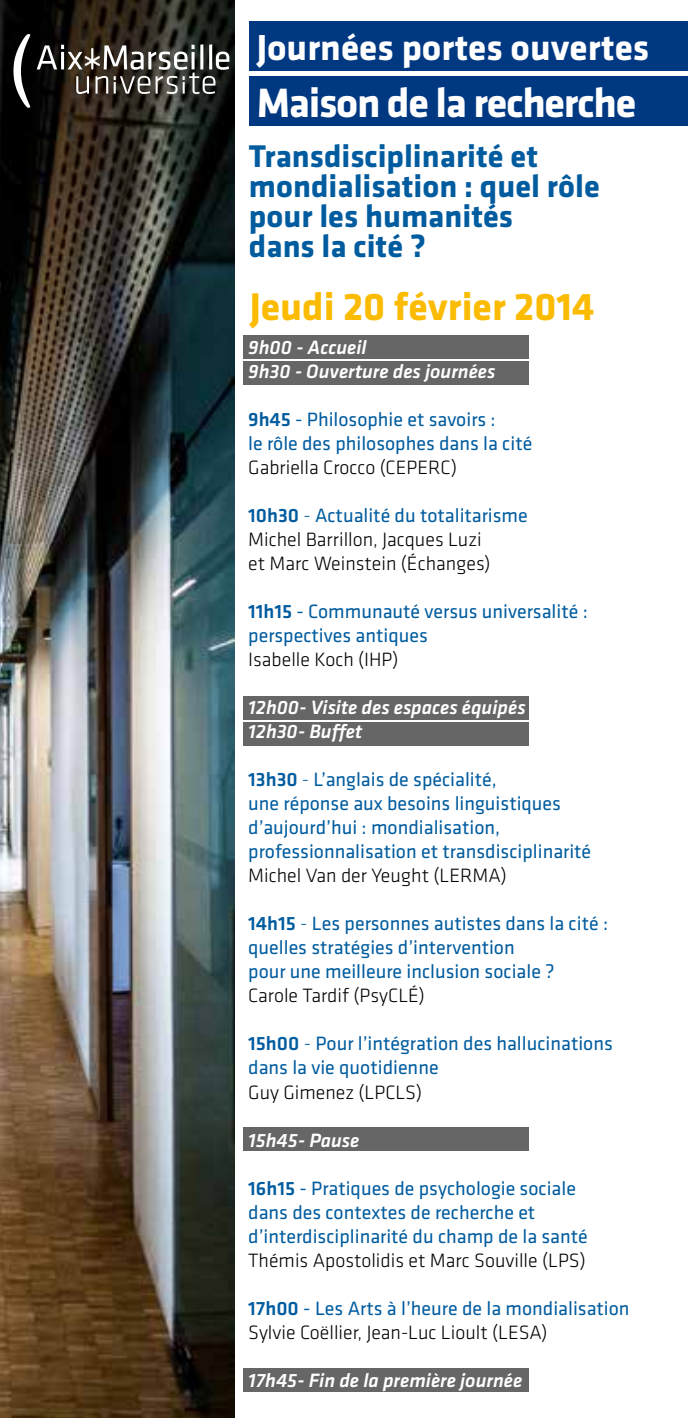
<style>
.page{position:relative;width:688px;height:1418px;background:#fff}
.page>*{position:absolute;margin:0;border:0;box-sizing:border-box;transform-origin:0 0}
.t1{font:700 42.5px "Klavika";letter-spacing:-.03em;color:#fff}
.t2{font:700 40px "Klavika";color:#fabb00}
.t3{font:700 37.5px "Klavika";color:#fff}
.t4{font:700 32.5px/30px "Klavika";color:#005c9f}
.t5{font:20px/24px "Klavika";color:#005c9f}
.t6{font:300 20px/24px "Klavika";color:#000}
.t7{font:italic 500 20px/24px "Klavika";color:#fff}
.s1{font-weight:500}
.s2{font-weight:500;color:#005c9f}
.s3{color:#005c9f}
.s4{font-weight:400;color:#005c9f}
.s5{font-weight:300}
</style>
<div class="page">
<div style="left:243px;top:1127px;width:285px;height:23px;background:#666"></div>
<div style="left:243px;top:1368px;width:285px;height:23px;background:#666"></div>
<div style="left:243px;top:335px;width:285px;height:24px;background:#666"></div>
<div style="left:243px;top:361px;width:285px;height:23px;background:#666"></div>
<div style="left:243px;top:696px;width:285px;height:23px;background:#666"></div>
<div style="left:243px;top:722px;width:285px;height:23px;background:#666"></div>
<img style="left:0;top:0;width:234px;height:1417px">
<div style="left:249px;top:21px;width:438px;height:50px;background:#003882"></div>
<div style="left:249px;top:76px;width:438px;height:50px;background:#003882"></div>
<hr style="left:200px;top:44px;width:3px;height:25px;background:#fff">
<hr style="left:209px;top:44px;width:3px;height:25px;background:#fff">
<svg style="left:37px;top:45px;width:192px;height:49px;background:#57544e"></svg>
<svg style="left:13px;top:34px;width:17px;height:74px"></svg>
<h3 class="t3" style="left:257px;top:27px;width:394px">Journées portes ouvertes</h3>
<h1 class="t1" style="left:257px;top:80px;width:381px">Maison de la recherche</h1>
<h3 class="t4" style="left:249px;top:142px;width:352px">Transdisciplinarité et mondialisation : quel rôle pour les humanités<br>dans la cité ?</h3>
<h2 class="t2" style="left:249px;top:284px;width:346px">Jeudi 20 février 2014</h2>
<p class="t7" style="left:248px;top:336px;width:248px">9h00 - Accueil<br>9h30 - Ouverture des journées</p>
<p class="t5" style="left:248px;top:408px;width:285px"><span class="s1">9h45</span> - Philosophie et savoirs :<br>le rôle des philosophes dans la cité</p>
<p class="t6" style="left:248px;top:456px;width:210px">Gabriella Crocco (CEPERC)</p>
<p class="t6" style="left:248px;top:504px;width:281px"><span class="s2">10h30</span> <span class="s3">-</span> <span class="s4">Actualité du totalitarisme<br></span>Michel Barrillon, Jacques Luzi<br>et Marc Weinstein (Échanges)</p>
<p class="t5" style="left:248px;top:600px;width:341px"><span class="s1">11h15</span> - Communauté versus universalité : perspectives antiques</p>
<p class="t6" style="left:248px;top:648px;width:152px">Isabelle Koch (IHP)</p>
<p class="t7" style="left:248px;top:696px;width:279px">12h00- Visite des espaces équipés<br>12h30- Buffet</p>
<p class="t5" style="left:248px;top:768px;width:344px"><span class="s1">13h30</span> <span class="s5">-</span> L’anglais de spécialité,<br>une réponse aux besoins linguistiques d’aujourd’hui : mondialisation, professionnalisation et transdisciplinarité</p>
<p class="t6" style="left:248px;top:864px;width:260px">Michel Van der Yeught (LERMA)</p>
<p class="t5" style="left:248px;top:912px;width:361px"><span class="s1">14h15</span> <span class="s5">-</span> Les personnes autistes dans la cité : quelles stratégies d’intervention<br>pour une meilleure inclusion sociale ?</p>
<p class="t6" style="left:248px;top:984px;width:178px">Carole Tardif (PsyCLÉ)</p>
<p class="t5" style="left:248px;top:1032px;width:366px"><span class="s1">15h00</span> <span class="s5">-</span> Pour l’intégration des hallucinations dans la vie quotidienne</p>
<p class="t6" style="left:248px;top:1080px;width:175px">Guy Gimenez (LPCLS)</p>
<p class="t7" style="left:248px;top:1128px;width:113px">15h45- Pause</p>
<p class="t5" style="left:248px;top:1176px;width:341px"><span class="s1">16h15</span> - Pratiques de psychologie sociale dans des contextes de recherche et d’interdisciplinarité du champ de la santé</p>
<p class="t6" style="left:248px;top:1248px;width:339px">Thémis Apostolidis et Marc Souville (LPS)</p>
<p class="t6" style="left:248px;top:1296px;width:383px"><span class="s2">17h00</span> <span class="s4">- Les Arts à l’heure de la mondialisation<br></span>Sylvie Coëllier, Jean-Luc Lioult (LESA)</p>
<p class="t7" style="left:248px;top:1368px;width:275px">17h45- Fin de la première journée</p>
</div>
